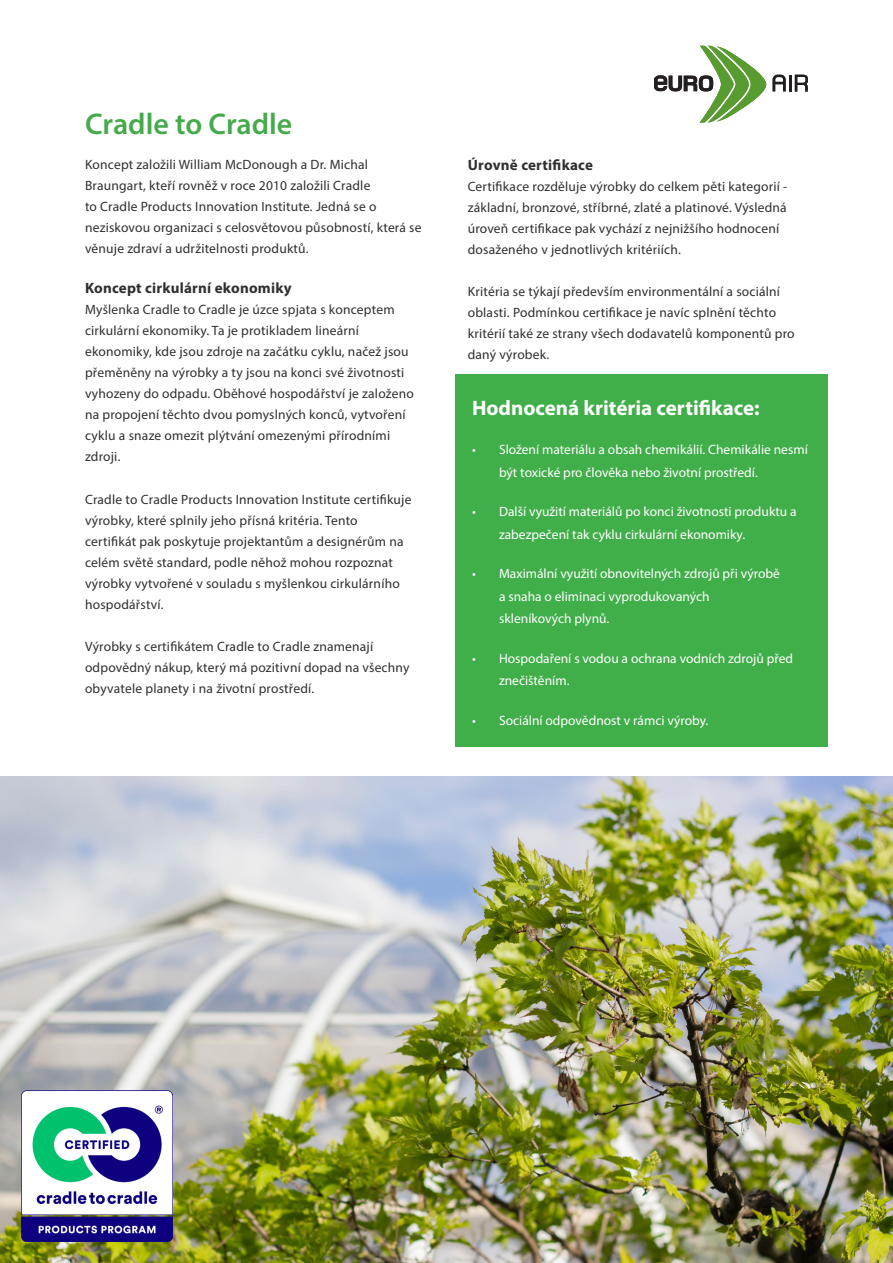
<style>
.page{position:relative;width:893px;height:1263px;background:#fff}
.page>*{position:absolute;margin:0;border:0;box-sizing:border-box;transform-origin:0 0}
.t1{font:600 30px "Myriad Pro";color:#46aa4c}
.Afsnit_overskrift{font:700 21px "Myriad Pro";color:#fff}
.Brødtekst{font:700 15px "Myriad Pro";letter-spacing:.015em;color:#312f30}
.Brødtekst-2{font:13.5px/21px "Myriad Pro";letter-spacing:.015em;color:#312f30}
.t2{font:13.5px/22.5px "Myriad Pro";color:#fff}
</style>
<div class="page">
<img style="left:0;top:776px;width:893px;height:487px">
<img style="left:21px;top:1091px;width:151px;height:151px">
<svg style="left:773px;top:75px;width:13px;height:16px"></svg>
<hr style="left:789px;top:75px;width:3px;height:16px;background:#231f20">
<svg style="left:654px;top:46px;width:112px;height:77px"></svg>
<svg style="left:795px;top:75px;width:13px;height:17px"></svg>
<div style="left:455px;top:375px;width:372px;height:372px;background:#40ae49"></div>
<p class="t1" style="left:85px;top:105px;width:209px">Cradle to Cradle</p>
<p class="Brødtekst-2" style="left:85px;top:154px;width:338px">Koncept založili William McDonough a Dr. Michal Braungart, kteří rovněž v roce 2010 založili Cradle<br>to Cradle Products Innovation Institute. Jedná se o neziskovou organizaci s celosvětovou působností, která se věnuje zdraví a udržitelnosti produktů.</p>
<p class="Brødtekst" style="left:85px;top:279px;width:208px">Koncept cirkulární ekonomiky</p>
<p class="Brødtekst-2" style="left:85px;top:299px;width:330px">Myšlenka Cradle to Cradle je úzce spjata s konceptem cirkulární ekonomiky. Ta je protikladem lineární ekonomiky, kde jsou zdroje na začátku cyklu, načež jsou přeměněny na výrobky a ty jsou na konci své životnosti vyhozeny do odpadu. Oběhové hospodářství je založeno na propojení těchto dvou pomyslných konců, vytvoření cyklu a snaze omezit plýtvání omezenými přírodními zdroji.</p>
<p class="Brødtekst-2" style="left:85px;top:488px;width:328px">Cradle to Cradle Products Innovation Institute certifikuje výrobky, které splnily jeho přísná kritéria. Tento certifikát pak poskytuje projektantům a designérům na celém světě standard, podle něhož mohou rozpoznat výrobky vytvořené v souladu s myšlenkou cirkulárního hospodářství.</p>
<p class="Brødtekst-2" style="left:85px;top:635px;width:326px">Výrobky s certifikátem Cradle to Cradle znamenají odpovědný nákup, který má pozitivní dopad na všechny obyvatele planety i na životní prostředí.</p>
<p class="Brødtekst" style="left:468px;top:155px;width:127px">Úrovně certifikace</p>
<p class="Brødtekst-2" style="left:468px;top:176px;width:321px">Certifikace rozděluje výrobky do celkem pěti kategorií - základní, bronzové, stříbrné, zlaté a platinové. Výsledná úroveň certifikace pak vychází z nejnižšího hodnocení dosaženého v jednotlivých kritériích.</p>
<p class="Brødtekst-2" style="left:468px;top:281px;width:328px">Kritéria se týkají především environmentální a sociální oblasti. Podmínkou certifikace je navíc splnění těchto kritérií také ze strany všech dodavatelů komponentů pro daný výrobek.</p>
<p class="Afsnit_overskrift" style="left:472px;top:394px;width:289px">Hodnocená kritéria certifikace:</p>
<p class="t2" style="left:499px;top:438px;width:310px;text-indent:-27px">• Složení materiálu a obsah chemikálií. Chemikálie nesmí být toxické pro člověka nebo životní prostředí.</p>
<p class="t2" style="left:499px;top:500px;width:299px;text-indent:-27px">• Další využití materiálů po konci životnosti produktu a zabezpečení tak cyklu cirkulární ekonomiky.</p>
<p class="t2" style="left:499px;top:562px;width:282px;text-indent:-27px">• Maximální využití obnovitelných zdrojů při výrobě a snaha o eliminaci vyprodukovaných skleníkových plynů.</p>
<p class="t2" style="left:499px;top:647px;width:296px;text-indent:-27px">• Hospodaření s vodou a ochrana vodních zdrojů před znečištěním.</p>
<p class="t2" style="left:472px;top:709px;width:238px">• Sociální odpovědnost v rámci výroby.</p>
</div>
